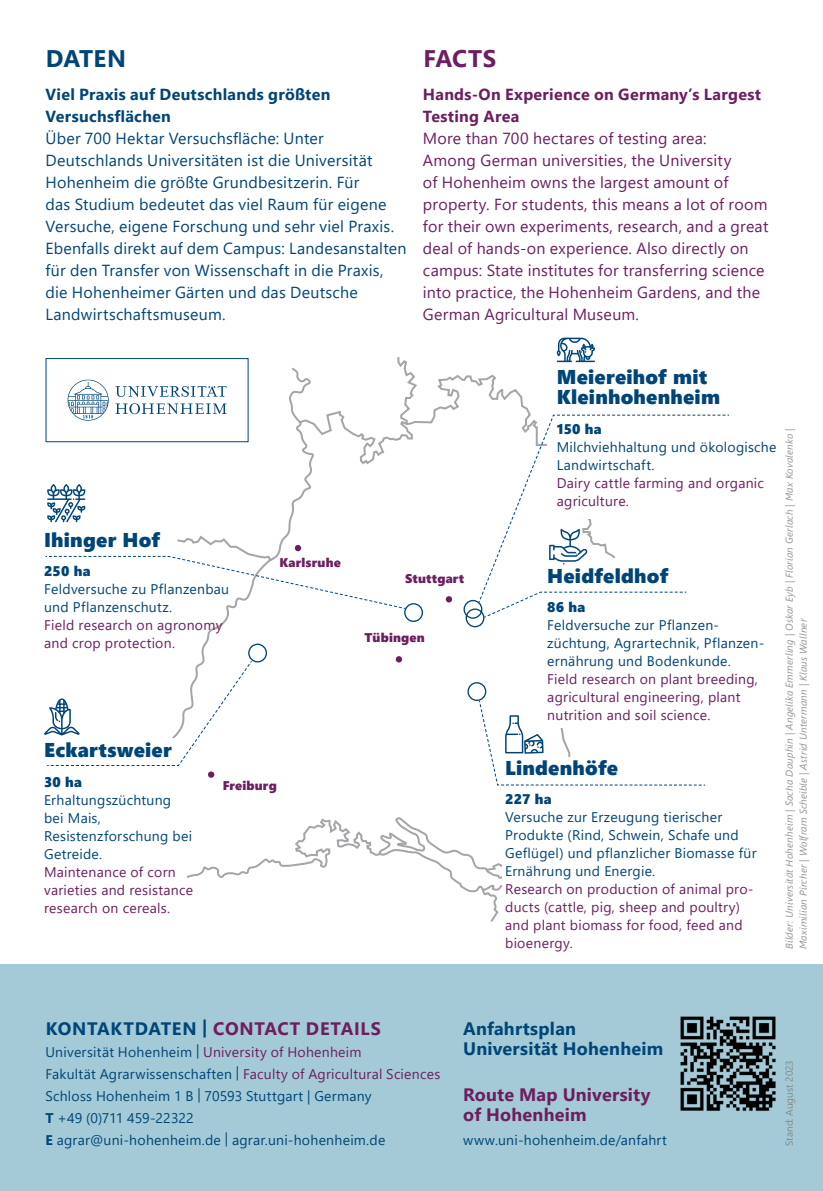
<style>
.page{position:relative;width:823px;height:1191px;background:#fff}
.page>*{position:absolute;margin:0;border:0;box-sizing:border-box;transform-origin:0 0}
.Zwischenhead_2-_DE{font:700 24px "Segoe UI";letter-spacing:.005em;color:#004578}
.Headline_2{font:700 24px "Segoe UI";letter-spacing:.015em;color:#6d1e5f}
.t1{font:20px/20px "Segoe UI Black";letter-spacing:.01em;color:#004578}
.Headline_2-2{font:700 18px/20px "Segoe UI";letter-spacing:.01em;color:#004578}
.Headline_2-3{font:700 18px/20px "Segoe UI";letter-spacing:.015em;color:#6d1e5f}
.Headline_2-4{font:700 18px "Segoe UI";letter-spacing:.035em;color:#6d1e5f}
.Copy{font:16px/22px "Segoe UI";letter-spacing:.015em;color:#004578}
.Copy-2{font:16px/22px "Segoe UI";letter-spacing:.015em;color:#6d1e5f}
.Copy-3{font:700 16px/22px "Segoe UI";letter-spacing:.02em;color:#004578}
.Copy-4{font:700 16px/22px "Segoe UI";letter-spacing:.02em;color:#6d1e5f}
.Copy-5{font:14px/18px "Segoe UI";letter-spacing:.02em;color:#004578}
.Copy-6{font:14px/18px "Segoe UI";letter-spacing:.02em;color:#6d1e5f}
.t2{font:14px "Segoe UI Black";letter-spacing:.01em;color:#004578}
.Copy-7{font:14px "Segoe UI";color:#004578}
.t3{font:12.6px "Segoe UI Black";letter-spacing:.015em;color:#6d1e5f}
.t4{font:italic 10px/14px "Segoe UI";letter-spacing:.02em;color:#939598}
.t5{font:10px "Segoe UI";letter-spacing:.005em;color:#818c89}
.s1{color:#6d1e5f}
.s2{color:#004578}
.s3{font-weight:700}
</style>
<div class="page">
<hr style="left:822px;top:252px;width:1px;height:648px;background:#66a7bb">
<div style="left:0;top:964px;width:822px;height:227px;background:#a3cad6"></div>
<svg style="left:143px;top:357px;width:452px;height:565px"></svg>
<div style="left:294px;top:545px;width:7px;height:6px;background:#6d1e5f;border-radius:50%"></div>
<div style="left:445px;top:596px;width:7px;height:6px;background:#6d1e5f;border-radius:50%"></div>
<div style="left:395px;top:656px;width:7px;height:6px;background:#6d1e5f;border-radius:50%"></div>
<img style="left:680px;top:1016px;width:96px;height:95px">
<svg style="left:45px;top:555px;width:361px;height:54px"></svg>
<div style="left:45px;top:358px;width:203px;height:84px;background:#fff;border:1px solid #004578"></div>
<svg style="left:68px;top:380px;width:158px;height:40px"></svg>
<svg style="left:47px;top:484px;width:38px;height:38px"></svg>
<div style="left:124px;top:738px;width:62px;height:149px;background:#fff"></div>
<div style="left:539px;top:558px;width:146px;height:169px;background:#fff"></div>
<svg style="left:478px;top:414px;width:248px;height:204px"></svg>
<div style="left:502px;top:777px;width:74px;height:126px;background:#fff"></div>
<svg style="left:556px;top:338px;width:38px;height:24px"></svg>
<svg style="left:500px;top:878px;width:95px;height:44px"></svg>
<svg style="left:44px;top:660px;width:209px;height:117px"></svg>
<svg style="left:478px;top:699px;width:227px;height:111px"></svg>
<p class="Zwischenhead_2-_DE" style="left:46px;top:36px;width:82px">DATEN</p>
<p class="Copy-3" style="left:45px;top:82px;width:286px">Viel Praxis auf Deutschlands größten<br>Versuchsflächen</p>
<p class="Copy" style="left:45px;top:126px;width:362px">Über 700 Hektar Versuchsfläche: Unter Deutschlands Universitäten ist die Universität Hohenheim die größte Grundbesitzerin. Für<br>das Studium bedeutet das viel Raum für eigene Versuche, eigene Forschung und sehr viel Praxis.<br>Ebenfalls direkt auf dem Campus: Landesanstalten für den Transfer von Wissenschaft in die Praxis, die Hohenheimer Gärten und das Deutsche Landwirtschaftsmuseum.</p>
<p class="Headline_2" style="left:423px;top:36px;width:74px">FACTS</p>
<p class="Copy-4" style="left:422px;top:82px;width:339px">Hands-On Experience on Germany’s Largest<br>Testing Area</p>
<p class="Copy-2" style="left:422px;top:126px;width:347px">More than 700 hectares of testing area:<br>Among German universities, the University<br>of Hohenheim owns the largest amount of property. For students, this means a lot of room for their own experiments, research, and a great deal of hands-on experience. Also directly on campus: State institutes for transferring science into practice, the Hohenheim Gardens, and the German Agricultural Museum.</p>
<p class="t1" style="left:44px;top:528px;width:118px">Ihinger Hof</p>
<p class="t2" style="left:44px;top:561px;width:48px">250 ha</p>
<p class="Copy-5" style="left:44px;top:579px;width:186px">Feldversuche zu Pflanzenbau und Pflanzenschutz.<br><span class="s1">Field research on agronomy and crop protection.</span></p>
<p class="t3" style="left:279px;top:554px;width:63px">Karlsruhe</p>
<p class="t3" style="left:405px;top:569px;width:60px">Stuttgart</p>
<p class="t3" style="left:364px;top:628px;width:62px">Tübingen</p>
<p class="t1" style="left:44px;top:739px;width:129px">Eckartsweier</p>
<p class="t2" style="left:44px;top:771px;width:40px">30 ha</p>
<p class="Copy-6" style="left:44px;top:789px;width:150px"><span class="s2">Erhaltungszüchtung bei Mais,<br>Resistenzforschung bei<br>Getreide.<br></span>Maintenance of corn varieties and resistance research on cereals.</p>
<p class="t3" style="left:222px;top:776px;width:56px">Freiburg</p>
<p class="t1" style="left:556px;top:366px;width:165px">Meiereihof mit<br>Kleinhohenheim</p>
<p class="t2" style="left:556px;top:418px;width:46px">150 ha</p>
<p class="Copy-5" style="left:556px;top:436px;width:221px">Milchviehhaltung und ökologische<br>Landwirtschaft.<br><span class="s1">Dairy cattle farming and organic agriculture.</span></p>
<p class="t1" style="left:547px;top:564px;width:122px">Heidfeldhof</p>
<p class="t2" style="left:547px;top:597px;width:40px">86 ha</p>
<p class="Copy-5" style="left:547px;top:615px;width:217px">Feldversuche zur Pflanzen&shy;züchtung, Agrartechnik, Pflanzen&shy;ernährung und Bodenkunde.</p>
<p class="Copy-6" style="left:547px;top:669px;width:212px">Field research on plant breeding, agricultural engineering, plant nutrition and soil science.</p>
<p class="t1" style="left:505px;top:756px;width:114px">Lindenhöfe</p>
<p class="t2" style="left:505px;top:789px;width:48px">227 ha</p>
<p class="Copy-5" style="left:505px;top:807px;width:253px">Versuche zur Erzeugung tierischer Produkte (Rind, Schwein, Schafe und Geflügel) und pflanzlicher Biomasse für Ernährung und Energie.</p>
<p class="Copy-6" style="left:505px;top:879px;width:250px">Research on production of animal pro&shy;ducts (cattle, pig, sheep and poultry) and plant biomass for food, feed and bioenergy.</p>
<p class="t4" style="left:780px;top:949px;width:522px;rotate:-90deg">Bilder: Universität Hohenheim | Sacha Dauphin | Angelika Emmerling | Oskar Eyb | Florian Gerlach | Max Kovalenko |<br>Maximilian Pircher | Wolfram Scheible | Astrid Untermann | Klaus Wallner</p>
<p class="Headline_2-4" style="left:46px;top:1012px;width:336px"><span class="s2">KONTAKTDATEN |</span> CONTACT DETAILS</p>
<p class="Copy-5" style="left:45px;top:1042px;width:317px">Universität Hohenheim | <span class="s1">University of Hohenheim</span></p>
<p class="Copy-6" style="left:45px;top:1064px;width:396px"><span class="s2">Fakultät Agrarwissenschaften |</span> Faculty of Agricultural Sciences</p>
<p class="Copy-5" style="left:45px;top:1086px;width:327px">Schloss Hohenheim 1 B | 70593 Stuttgart | Germany</p>
<p class="Copy-7" style="left:45px;top:1105px;width:150px"><span class="s3">T</span> +49 (0)711 459-22322</p>
<p class="Copy-5" style="left:45px;top:1130px;width:341px"><span class="s3">E</span> agrar@uni-hohenheim.de | agrar.uni-hohenheim.de</p>
<p class="Headline_2-2" style="left:463px;top:1017px;width:201px">Anfahrtsplan<br>Universität Hohenheim</p>
<p class="Headline_2-3" style="left:463px;top:1083px;width:189px">Route Map University of Hohenheim</p>
<p class="Copy-5" style="left:463px;top:1130px;width:205px">www.uni-hohenheim.de/anfahrt</p>
<p class="t5" style="left:779px;top:1145px;width:87px;rotate:-90deg">Stand: August 2023</p>
</div>
